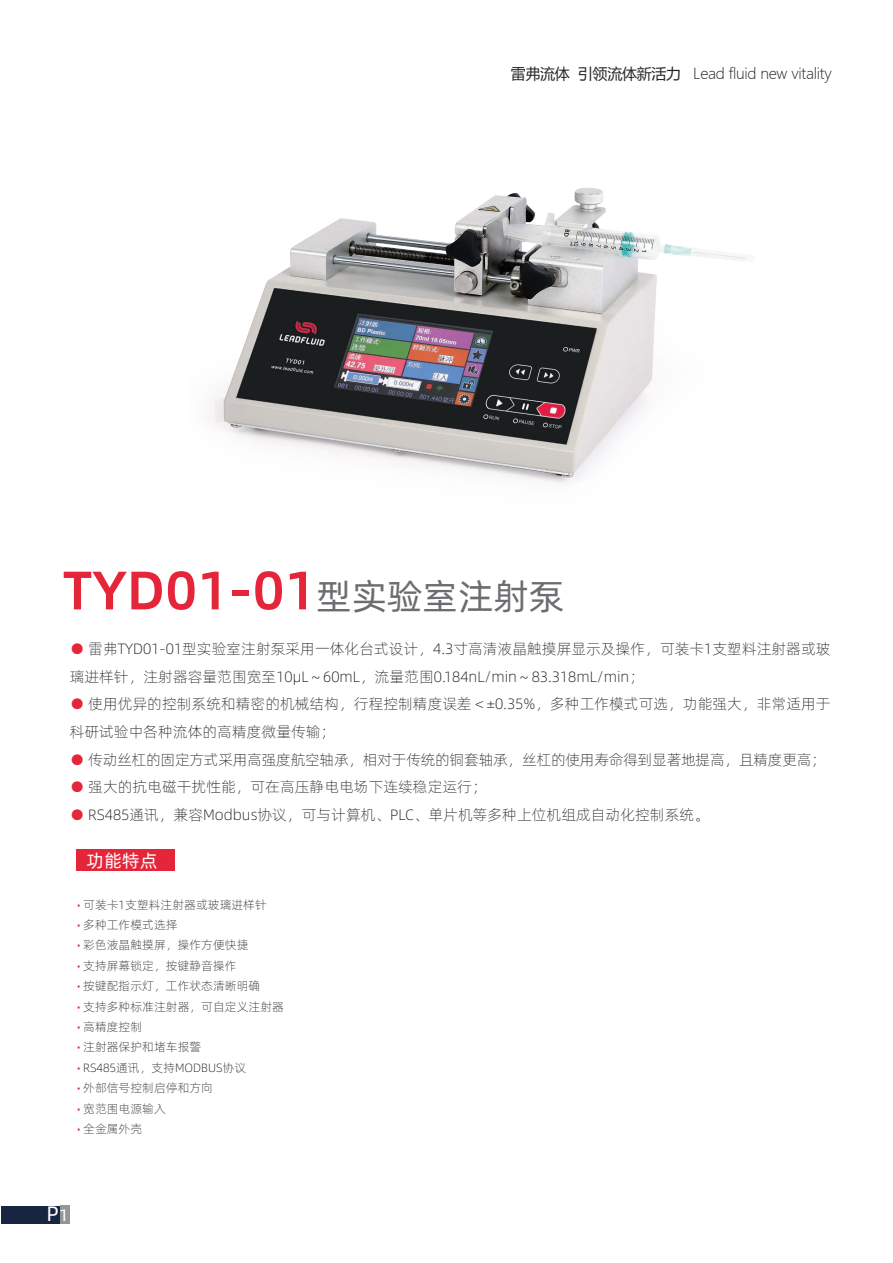
<style>
.page{position:relative;width:893px;height:1263px;background:#fff}
.page>*{position:absolute;margin:0;border:0;box-sizing:border-box;transform-origin:0 0}
.t1{font:54.3px "Alibaba Pu Hui Ti M";color:#e52539}
.t2{font:21px "Alibaba Pu Hui Ti R";color:#fff}
.t3{font:18px "Alibaba Pu Hui Ti R";color:#fff}
.t4{font:15px/27.6px "Alibaba Pu Hui Ti L";color:#231f20}
.t5{font:15px "Alibaba Pu Hui Ti L";letter-spacing:-.02em;color:#231f20}
.t6{font:15px "Microsoft Ya Hei UI Light";letter-spacing:-.02em;color:#262727}
.t7{font:12px "Alibaba Pu Hui Ti L";color:#231f20}
.s1{font-family:"Microsoft Ya Hei UI"}
.s2{font-family:"Alibaba Pu Hui Ti R";font-size:36px;color:#6c6d70}
.s3{color:#e52539}
.s4{font-size:16.5px}
</style>
<div class="page">
<div style="left:76px;top:849px;width:99px;height:22px;background:#e52539"></div>
<div style="left:2px;top:1206px;width:68px;height:18px;background:#172541"></div>
<div style="left:60px;top:1206px;width:10px;height:18px;background:#939598"></div>
<img style="left:212px;top:188px;width:535px;height:295px">
<p class="t6" style="left:511px;top:64px;width:322px"><span class="s1">雷弗流体 引领流体新活力</span> Lead fluid new vitality</p>
<h1 class="t1" style="left:63px;top:548px;width:503px">TYD01-01<span class="s2">型实验室注射泵</span></h1>
<p class="t4" style="left:70px;top:634px;width:762px"><span class="s3">●</span> 雷弗TYD01-01型实验室注射泵采用一体化台式设计，4.3寸高清液晶触摸屏显示及操作，可装卡1支塑料注射器或玻璃进样针，注射器容量范围宽至10μL～60mL，流量范围0.184nL/min～83.318mL/min；</p>
<p class="t4" style="left:70px;top:689px;width:762px"><span class="s3">●</span> 使用优异的控制系统和精密的机械结构，行程控制精度误差＜±0.35%，多种工作模式可选，功能强大，非常适用于科研试验中各种流体的高精度微量传输；</p>
<p class="t5" style="left:70px;top:748px;width:758px"><span class="s3">●</span> 传动丝杠的固定方式采用高强度航空轴承，相对于传统的铜套轴承，丝杠的使用寿命得到显著地提高，且精度更高；</p>
<p class="t4" style="left:70px;top:772px;width:419px"><span class="s3">●</span> 强大的抗电磁干扰性能，可在高压静电电场下连续稳定运行；</p>
<p class="t4" style="left:70px;top:800px;width:641px"><span class="s3">●</span> RS485通讯，兼容Modbus协议，可与计算机、PLC、单片机等多种上位机组成自动化控制系统。</p>
<p class="t3" style="left:87px;top:847px;width:72px">功能特点</p>
<p class="t7" style="left:77px;top:895px;width:191px"><span class="s3">•</span> 可装卡1支塑料注射器或玻璃进样针</p>
<p class="t7" style="left:77px;top:916px;width:102px"><span class="s3">•</span> 多种工作模式选择</p>
<p class="t7" style="left:77px;top:936px;width:173px"><span class="s3">•</span> 彩色液晶触摸屏，操作方便快捷</p>
<p class="t7" style="left:77px;top:956px;width:161px"><span class="s3">•</span> 支持屏幕锁定，按键静音操作</p>
<p class="t7" style="left:77px;top:977px;width:185px"><span class="s3">•</span> 按键配指示灯，工作状态清晰明确</p>
<p class="t7" style="left:77px;top:997px;width:208px"><span class="s3">•</span> 支持多种标准注射器，可自定义注射器</p>
<p class="t7" style="left:77px;top:1018px;width:67px"><span class="s3">•</span> 高精度控制</p>
<p class="t7" style="left:77px;top:1038px;width:126px"><span class="s3">•</span> 注射器保护和堵车报警</p>
<p class="t7" style="left:77px;top:1058px;width:171px"><span class="s3">•</span> RS485通讯，支持MODBUS协议</p>
<p class="t7" style="left:77px;top:1079px;width:137px"><span class="s3">•</span> 外部信号控制启停和方向</p>
<p class="t7" style="left:77px;top:1099px;width:90px"><span class="s3">•</span> 宽范围电源输入</p>
<p class="t7" style="left:77px;top:1120px;width:67px"><span class="s3">•</span> 全金属外壳</p>
<h2 class="t2" style="left:47px;top:1198px;width:24px">P<span class="s4">1</span></h2>
</div>
